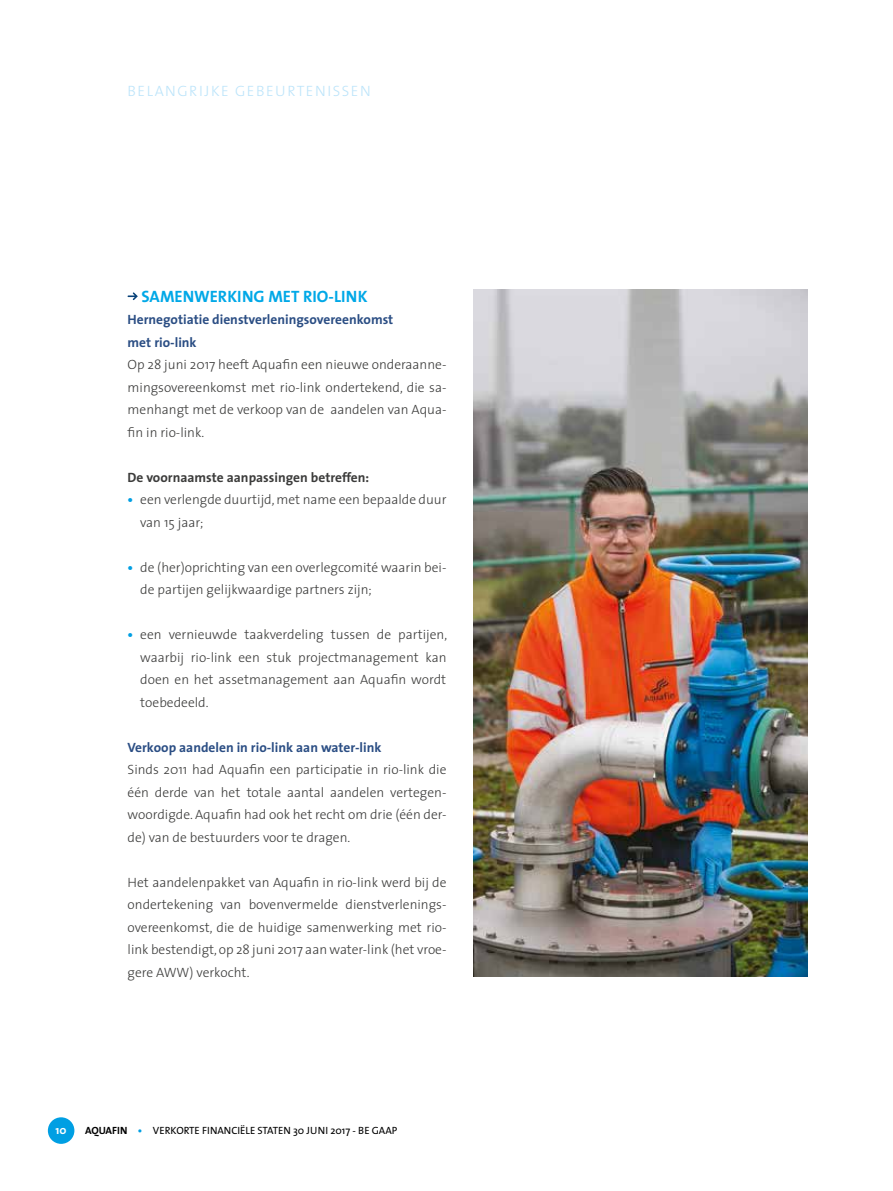
<style>
.page{position:relative;width:893px;height:1191px;background:#fff}
.page>*{position:absolute;margin:0;border:0;box-sizing:border-box;transform-origin:0 0}
.t1{font:16.5px "The Sans Bold Caps";color:#00a8e7}
.t2{font:15px "The Sans Light Caps";letter-spacing:.1em;color:#bce4fa}
.t3{font:300 13.5px/22.5px "The Sans";color:#3c3c3b;text-align:justify}
.t4{font:700 13.5px/22.5px "The Sans";color:#2b4e84}
.t5{font:700 13.5px "The Sans";color:#3c3c3b}
.t6{font:700 11.55px "The Sans";color:#fff}
.t7{font:10.5px "The Sans";color:#000}
.s1{font-weight:700;color:#009fe3}
.s2{font-weight:700}
</style>
<div class="page">
<svg style="left:128px;top:292px;width:10px;height:8px"></svg>
<img style="left:473px;top:289px;width:335px;height:688px">
<div style="left:48px;top:1117px;width:26px;height:26px;background:#009fe3;border-radius:50%"></div>
<p class="t2" style="left:128px;top:79px;width:245px">BELANGRIJKE GEBEURTENISSEN</p>
<p class="t1" style="left:141px;top:282px;width:228px">SAMENWERKING MET RIO-LINK</p>
<p class="t4" style="left:128px;top:308px;width:267px">Hernegotiatie dienstverleningsovereenkomst met rio-link</p>
<p class="t3" style="left:128px;top:353px;width:320px">Op 28 juni 2017 heeft Aquafin een nieuwe onderaanne&shy;mingsovereenkomst met rio-link ondertekend, die sa&shy;menhangt met de verkoop van de aandelen van Aqua&shy;fin in rio-link.</p>
<p class="t5" style="left:128px;top:466px;width:243px">De voornaamste aanpassingen betreffen:</p>
<p class="t3" style="left:140px;top:488px;width:308px;text-indent:-13px"><span class="s1">•</span> een verlengde duurtijd, met name een bepaalde duur van 15 jaar;</p>
<p class="t3" style="left:140px;top:555px;width:308px;text-indent:-13px"><span class="s1">•</span> de (her)oprichting van een overlegcomité waarin bei&shy;de partijen gelijkwaardige partners zijn;</p>
<p class="t3" style="left:140px;top:623px;width:308px;text-indent:-13px"><span class="s1">•</span> een vernieuwde taakverdeling tussen de partijen, waarbij rio-link een stuk projectmanagement kan doen en het assetmanagement aan Aquafin wordt toebedeeld.</p>
<p class="t4" style="left:128px;top:735px;width:255px">Verkoop aandelen in rio-link aan water-link</p>
<p class="t3" style="left:128px;top:758px;width:320px">Sinds 2011 had Aquafin een participatie in rio-link die één derde van het totale aantal aandelen vertegen&shy;woordigde. Aquafin had ook het recht om drie (één der&shy;de) van de bestuurders voor te dragen.</p>
<p class="t3" style="left:128px;top:870px;width:320px">Het aandelenpakket van Aquafin in rio-link werd bij de ondertekening van bovenvermelde dienstverlenings&shy;overeenkomst, die de huidige samenwerking met rio&shy;link bestendigt, op 28 juni 2017 aan water-link (het vroe&shy;gere AWW) verkocht.</p>
<p class="t6" style="left:56px;top:1120px;width:13px">10</p>
<p class="t7" style="left:85px;top:1122px;width:314px"><span class="s2">AQUAFIN</span> <span class="s1">•</span> VERKORTE FINANCIËLE STATEN 30 JUNI 2017 - BE GAAP</p>
</div>
